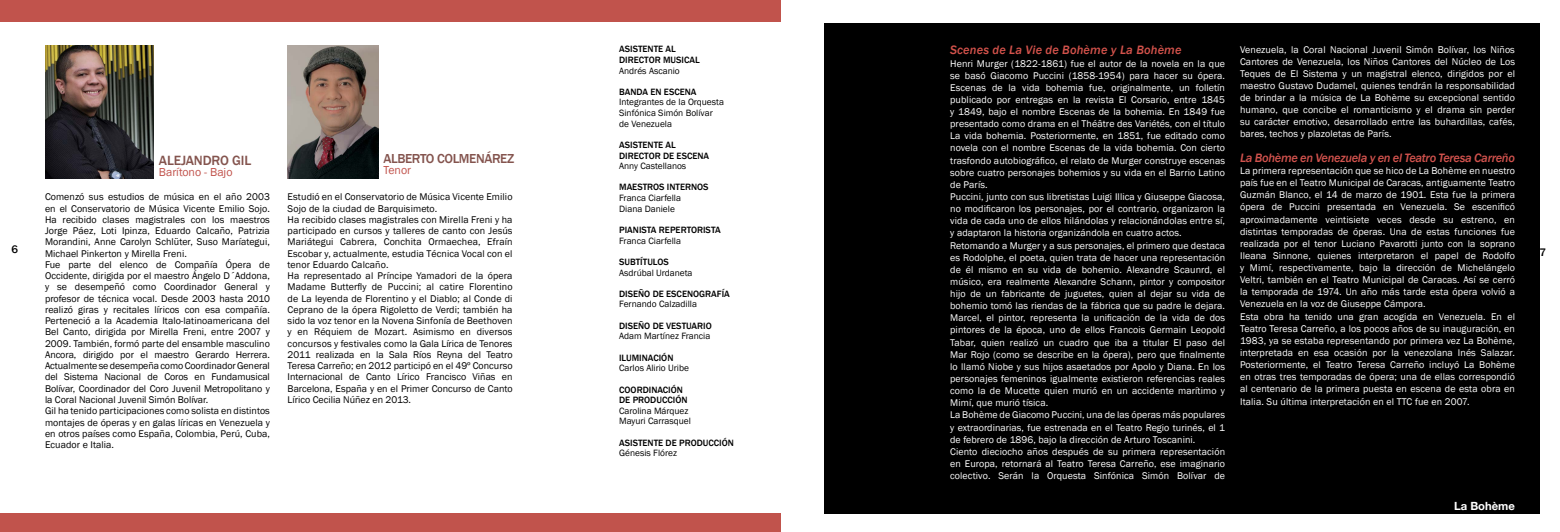
<style>
.page{position:relative;width:1560px;height:532px;background:#fff}
.page>*{position:absolute;margin:0;border:0;box-sizing:border-box;transform-origin:0 0}
.t1{font:500 13.75px "Franklin Gothic";letter-spacing:-.01em;color:#84544e}
.t2{font:500 13.38px "Franklin Gothic";letter-spacing:-.03em;color:#84544e}
.t3{font:italic 500 12.5px "Franklin Gothic";letter-spacing:-.025em;color:#d1524d}
.t4{font:italic 500 12.5px "Franklin Gothic";letter-spacing:.01em;color:#d3524b}
.t5{font:11.88px "Franklin Gothic";color:#c1534c}
.t6{font:700 11.25px "Helvetica Neue";color:#fff}
.t7{font:500 11.25px "Franklin Gothic";color:#000}
.t8{font:10px/12.1px "Franklin Gothic";letter-spacing:.01em;color:#fff}
.t9{font:10px/11.2px "Franklin Gothic";letter-spacing:.005em;color:#000}
.t10{font:9.38px/10.6px "Franklin Gothic";color:#000}
.t11{font:500 9.38px/10.6px "Franklin Gothic";color:#000}
</style>
<div class="page">
<div style="left:824px;top:23px;width:715px;height:490px;background:#000"></div>
<img style="left:287px;top:45px;width:91px;height:133px">
<img style="left:45px;top:45px;width:109px;height:134px">
<div style="left:0;top:0;width:780px;height:21px;background:#c1534c"></div>
<div style="left:0;top:513px;width:780px;height:18px;background:#c1534c"></div>
<p class="t8" style="left:1239px;top:43px;width:276px;text-align:justify">Venezuela, la Coral Nacional Juvenil Simón Bolívar, los Niños Cantores de Venezuela, los Niños Cantores del Núcleo de Los Teques de El Sistema y un magistral elenco, dirigidos por el maestro Gustavo Dudamel, quienes tendrán la responsabilidad de brindar a la música de La Bohème su excepcional sentido humano, que concibe el romanticismo y el drama sin perder su carácter emotivo, desarrollado entre las buhardillas, cafés, bares, techos y plazoletas de París.</p>
<p class="t3" style="left:1239px;top:150px;width:276px">La Bohème en Venezuela y en el Teatro Teresa Carreño</p>
<p class="t8" style="left:1239px;top:165px;width:276px">La primera representación que se hico de La Bohème en nuestro país fue en el Teatro Municipal de Caracas, antiguamente Teatro Guzmán Blanco, el 14 de marzo de 1901. Esta fue la primera ópera de Puccini presentada en Venezuela. Se escenificó aproximadamente veintisiete veces desde su estreno, en distintas temporadas de óperas. Una de estas funciones fue realizada por el tenor Luciano Pavarotti junto con la soprano Ileana Sinnone, quienes interpretaron el papel de Rodolfo y Mimí, respectivamente, bajo la dirección de Michelángelo Veltri, también en el Teatro Municipal de Caracas. Así se cerró la temporada de 1974. Un año más tarde esta ópera volvió a Venezuela en la voz de Giuseppe Cámpora.<br>Esta obra ha tenido una gran acogida en Venezuela. En el Teatro Teresa Carreño, a los pocos años de su inauguración, en 1983, ya se estaba representando por primera vez La Bohème, interpretada en esa ocasión por la venezolana Inés Salazar.<br>Posteriormente, el Teatro Teresa Carreño incluyó La Bohème en otras tres temporadas de ópera; una de ellas correspondió al centenario de la primera puesta en escena de esta obra en Italia. Su última interpretación en el TTC fue en 2007.</p>
<p class="t4" style="left:950px;top:42px;width:233px">Scenes de La Vie de Bohème y La Bohème</p>
<p class="t8" style="left:950px;top:57px;width:276px">Henri Murger (1822-1861) fue el autor de la novela en la que se basó Giacomo Puccini (1858-1954) para hacer su ópera.<br>Escenas de la vida bohemia fue, originalmente, un folletín publicado por entregas en la revista El Corsario, entre 1845 y 1849, bajo el nombre Escenas de la bohemia. En 1849 fue presentado como drama en el Théâtre des Variétés, con el título La vida bohemia. Posteriormente, en 1851, fue editado como novela con el nombre Escenas de la vida bohemia. Con cierto trasfondo autobiográfico, el relato de Murger construye escenas sobre cuatro personajes bohemios y su vida en el Barrio Latino de París.<br>Puccini, junto con sus libretistas Luigi Illica y Giuseppe Giacosa, no modificaron los personajes, por el contrario, organizaron la vida de cada uno de ellos hilándolas y relacionándolas entre sí, y adaptaron la historia organizándola en cuatro actos.<br>Retomando a Murger y a sus personajes, el primero que destaca es Rodolphe, el poeta, quien trata de hacer una representación de él mismo en su vida de bohemio. Alexandre Scaunrd, el músico, era realmente Alexandre Schann, pintor y compositor hijo de un fabricante de juguetes, quien al dejar su vida de bohemio tomó las riendas de la fábrica que su padre le dejara.<br>Marcel, el pintor, representa la unificación de la vida de dos pintores de la época, uno de ellos Francois Germain Leopold Tabar, quien realizó un cuadro que iba a titular El paso del Mar Rojo (como se describe en la ópera), pero que finalmente lo llamó Niobe y sus hijos asaetados por Apolo y Diana. En los personajes femeninos igualmente existieron referencias reales como la de Mucette quien murió en un accidente marítimo y Mimí, que murió tísica.<br>La Bohème de Giacomo Puccini, una de las óperas más populares y extraordinarias, fue estrenada en el Teatro Regio turinés, el 1 de febrero de 1896, bajo la dirección de Arturo Toscanini.<br>Ciento dieciocho años después de su primera representación en Europa, retornará al Teatro Teresa Carreño, ese imaginario colectivo. Serán la Orquesta Sinfónica Simón Bolívar de</p>
<p class="t11" style="left:619px;top:44px;width:82px">ASISTENTE AL<br>DIRECTOR MUSICAL</p>
<p class="t10" style="left:619px;top:65px;width:62px">Andrés Ascanio</p>
<p class="t11" style="left:619px;top:86px;width:79px">BANDA EN ESCENA</p>
<p class="t10" style="left:619px;top:97px;width:106px">Integrantes de la Orquesta<br>Sinfónica Simón Bolívar de Venezuela</p>
<p class="t11" style="left:619px;top:139px;width:92px">ASISTENTE AL<br>DIRECTOR DE ESCENA</p>
<p class="t10" style="left:619px;top:161px;width:69px">Anny Castellanos</p>
<p class="t11" style="left:619px;top:182px;width:91px">MAESTROS INTERNOS</p>
<p class="t10" style="left:619px;top:193px;width:63px">Franca Ciarfella<br>Diana Daniele</p>
<p class="t11" style="left:619px;top:224px;width:103px">PIANISTA REPERTORISTA</p>
<p class="t10" style="left:619px;top:235px;width:63px">Franca Ciarfella</p>
<p class="t11" style="left:619px;top:256px;width:51px">SUBTÍTULOS</p>
<p class="t10" style="left:619px;top:267px;width:75px">Asdrúbal Urdaneta</p>
<p class="t11" style="left:619px;top:288px;width:112px">DISEÑO DE ESCENOGRAFÍA</p>
<p class="t10" style="left:619px;top:299px;width:79px">Fernando Calzadilla</p>
<p class="t11" style="left:619px;top:320px;width:94px">DISEÑO DE VESTUARIO</p>
<p class="t10" style="left:619px;top:331px;width:93px">Adam Martínez Francia</p>
<p class="t11" style="left:619px;top:352px;width:56px">ILUMINACIÓN</p>
<p class="t10" style="left:619px;top:363px;width:71px">Carlos Alirio Uribe</p>
<p class="t11" style="left:619px;top:384px;width:70px">COORDINACIÓN<br>DE PRODUCCIÓN</p>
<p class="t10" style="left:619px;top:405px;width:73px">Carolina Márquez<br>Mayuri Carrasquel</p>
<p class="t11" style="left:619px;top:437px;width:116px">ASISTENTE DE PRODUCCIÓN</p>
<p class="t10" style="left:619px;top:448px;width:59px">Génesis Flórez</p>
<h2 class="t2" style="left:383px;top:150px;width:132px">ALBERTO COLMENÁREZ</h2>
<p class="t5" style="left:383px;top:163px;width:29px">Tenor</p>
<h1 class="t1" style="left:159px;top:152px;width:94px">ALEJANDRO GIL</h1>
<p class="t5" style="left:159px;top:165px;width:75px">Barítono - Bajo</p>
<p class="t9" style="left:45px;top:191px;width:226px">Comenzó sus estudios de música en el año 2003 en el Conservatorio de Música Vicente Emilio Sojo.<br>Ha recibido clases magistrales con los maestros Jorge Páez, Loti Ipinza, Eduardo Calcaño, Patrizia Morandini, Anne Carolyn Schlüter, Suso Maríategui, Michael Pinkerton y Mirella Freni.<br>Fue parte del elenco de Compañía Ópera de Occidente, dirigida por el maestro Ángelo D´Addona, y se desempeñó como Coordinador General y profesor de técnica vocal. Desde 2003 hasta 2010 realizó giras y recitales líricos con esa compañía.<br>Perteneció a la Academia Italo-latinoamericana del Bel Canto, dirigida por Mirella Freni, entre 2007 y 2009. También, formó parte del ensamble masculino Ancora, dirigido por el maestro Gerardo Herrera.<br>Actualmente se desempeña como Coordinador General del Sistema Nacional de Coros en Fundamusical Bolívar, Coordinador del Coro Juvenil Metropolitano y la Coral Nacional Juvenil Simón Bolívar.<br>Gil ha tenido participaciones como solista en distintos montajes de óperas y en galas líricas en Venezuela y en otros países como España, Colombia, Perú, Cuba, Ecuador e Italia.</p>
<p class="t9" style="left:287px;top:191px;width:226px">Estudió en el Conservatorio de Música Vicente Emilio Sojo de la ciudad de Barquisimeto.<br>Ha recibido clases magistrales con Mirella Freni y ha participado en cursos y talleres de canto con Jesús Mariátegui Cabrera, Conchita Ormaechea, Efraín Escobar y, actualmente, estudia Técnica Vocal con el tenor Eduardo Calcaño.<br>Ha representado al Príncipe Yamadori de la ópera Madame Butterfly de Puccini; al catire Florentino de La leyenda de Florentino y el Diablo; al Conde di Ceprano de la ópera Rigoletto de Verdi; también ha sido la voz tenor en la Novena Sinfonía de Beethoven y en Réquiem de Mozart. Asimismo en diversos concursos y festivales como la Gala Lírica de Tenores 2011 realizada en la Sala Ríos Reyna del Teatro Teresa Carreño; en 2012 participó en el 49º Concurso Internacional de Canto Lírico Francisco Viñas en Barcelona, España y en el Primer Concurso de Canto Lírico Cecilia Núñez en 2013.</p>
<p class="t7" style="left:12px;top:242px;width:8px">6</p>
<p class="t7" style="left:1539px;top:245px;width:8px">7</p>
<p class="t6" style="left:1453px;top:496px;width:62px">La Bohème</p>
</div>
